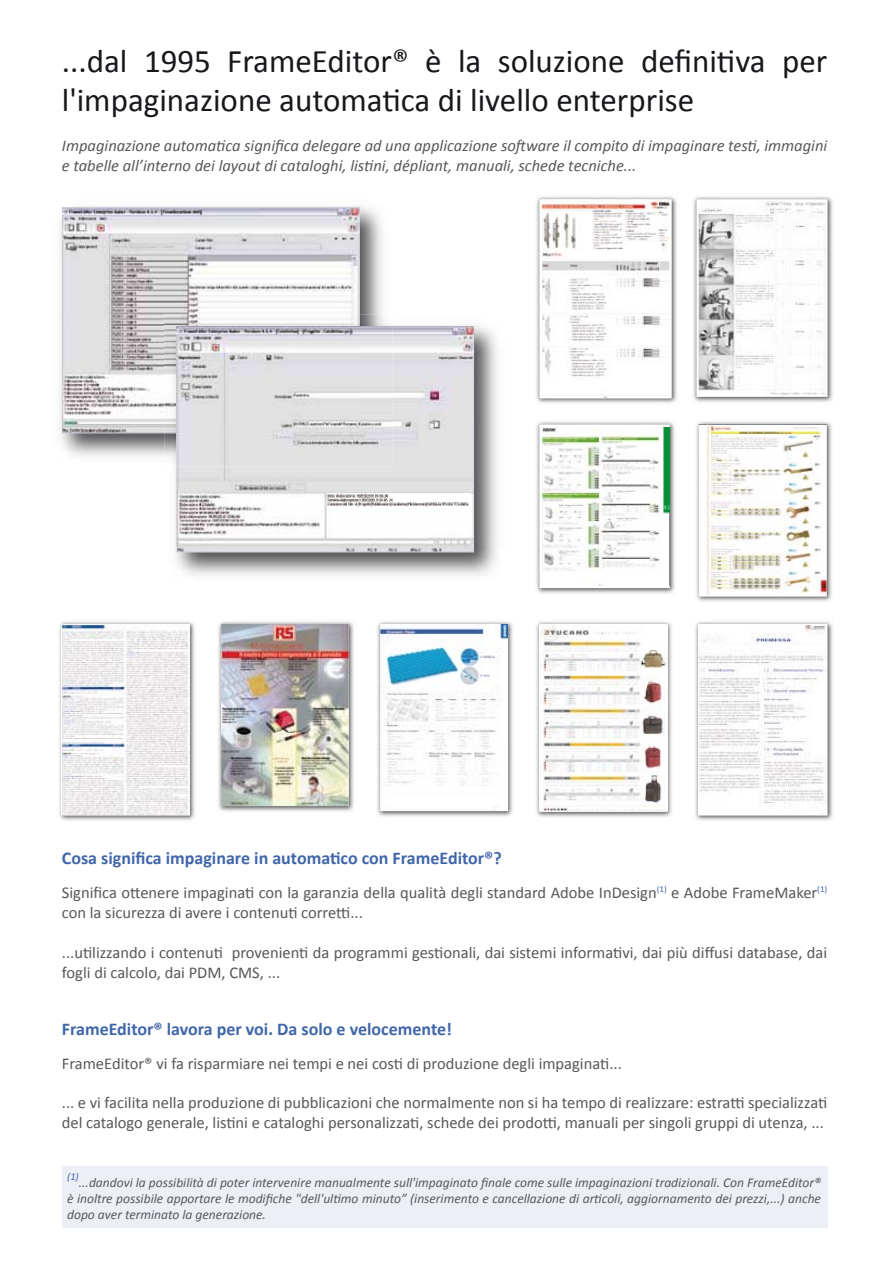
<style>
.page{position:relative;width:893px;height:1263px;background:#fff}
.page>*{position:absolute;margin:0;border:0;box-sizing:border-box;transform-origin:0 0}
.t1{font:33px/39.6px "Calibri";color:#1a171c}
.t2{font:700 18px "Calibri";color:#4066aa}
.t3{font:16.5px/19.8px "Calibri";color:#58585a}
.t4{font:italic 16.5px/19.8px "Calibri";color:#58585a}
.t5{font:italic 13.5px/16.2px "Calibri";color:#58585a;text-align:justify}
</style>
<div class="page">
<div style="left:62px;top:1166px;width:765px;height:61px;background:#eceff6"></div>
<img style="left:60px;top:206px;width:323px;height:251px">
<img style="left:62px;top:207px;width:298px;height:226px">
<img style="left:175px;top:325px;width:323px;height:251px">
<img style="left:164px;top:314px;width:229px;height:152px">
<img style="left:164px;top:314px;width:196px;height:119px">
<img style="left:176px;top:326px;width:298px;height:226px">
<img style="left:176px;top:326px;width:217px;height:140px">
<img style="left:176px;top:326px;width:184px;height:107px">
<img style="left:327px;top:494px;width:143px;height:12px">
<img style="left:693px;top:196px;width:140px;height:207px">
<svg style="left:697px;top:199px;width:130px;height:198px"></svg>
<img style="left:698px;top:202px;width:128px;height:192px">
<img style="left:536px;top:196px;width:142px;height:207px">
<svg style="left:539px;top:199px;width:133px;height:199px"></svg>
<img style="left:542px;top:200px;width:127px;height:198px">
<img style="left:542px;top:199px;width:127px;height:1px">
<img style="left:59px;top:621px;width:136px;height:200px">
<img style="left:62px;top:625px;width:127px;height:189px">
<img style="left:377px;top:621px;width:136px;height:196px">
<img style="left:380px;top:625px;width:128px;height:186px">
<img style="left:380px;top:624px;width:128px;height:1px">
<img style="left:536px;top:621px;width:136px;height:196px">
<svg style="left:539px;top:624px;width:128px;height:188px"></svg>
<img style="left:540px;top:626px;width:127px;height:184px">
<img style="left:218px;top:621px;width:136px;height:191px">
<img style="left:221px;top:624px;width:128px;height:182px">
<img style="left:695px;top:621px;width:138px;height:200px">
<svg style="left:698px;top:624px;width:129px;height:191px"></svg>
<img style="left:699px;top:625px;width:127px;height:189px">
<img style="left:536px;top:421px;width:139px;height:173px">
<svg style="left:539px;top:424px;width:131px;height:164px"></svg>
<img style="left:542px;top:427px;width:128px;height:158px">
<img style="left:670px;top:427px;width:1px;height:158px">
<img style="left:696px;top:421px;width:136px;height:181px">
<img style="left:699px;top:426px;width:127px;height:170px">
<img style="left:699px;top:425px;width:127px;height:1px">
<h1 class="t1" style="left:62px;top:41px;width:767px">...dal 1995 FrameEditor® è la soluzione definitiva per l'impaginazione automatica di livello enterprise</h1>
<p class="t4" style="left:62px;top:135px;width:767px">Impaginazione automatica significa delegare ad una applicazione software il compito di impaginare testi, immagini e tabelle all’interno dei layout di cataloghi, listini, dépliant, manuali, schede tecniche...</p>
<p class="t2" style="left:62px;top:847px;width:441px">Cosa significa impaginare in automatico con FrameEditor®?</p>
<p class="t3" style="left:62px;top:883px;width:767px">Significa ottenere impaginati con la garanzia della qualità degli standard Adobe InDesign<sup>(1)</sup> e Adobe FrameMaker<sup>(1) </sup>con la sicurezza di avere i contenuti corretti...</p>
<p class="t3" style="left:62px;top:942px;width:767px">...utilizzando i contenuti provenienti da programmi gestionali, dai sistemi informativi, dai più diffusi database, dai fogli di calcolo, dai PDM, CMS, ...</p>
<p class="t2" style="left:62px;top:1018px;width:392px">FrameEditor® lavora per voi. Da solo e velocemente!</p>
<p class="t3" style="left:62px;top:1053px;width:561px">FrameEditor® vi fa risparmiare nei tempi e nei costi di produzione degli impaginati...</p>
<p class="t3" style="left:62px;top:1093px;width:767px">... e vi facilita nella produzione di pubblicazioni che normalmente non si ha tempo di realizzare: estratti specializzati del catalogo generale, listini e cataloghi personalizzati, schede dei prodotti, manuali per singoli gruppi di utenza, ...</p>
<p class="t5" style="left:67px;top:1173px;width:755px"><sup>(1)</sup>...dandovi la possibilità di poter intervenire manualmente sull'impaginato finale come sulle impaginazioni tradizionali. Con FrameEditor® è inoltre possibile apportare le modifiche "dell'ultimo minuto” (inserimento e cancellazione di articoli, aggiornamento dei prezzi,...) anche dopo aver terminato la generazione.</p>
</div>
